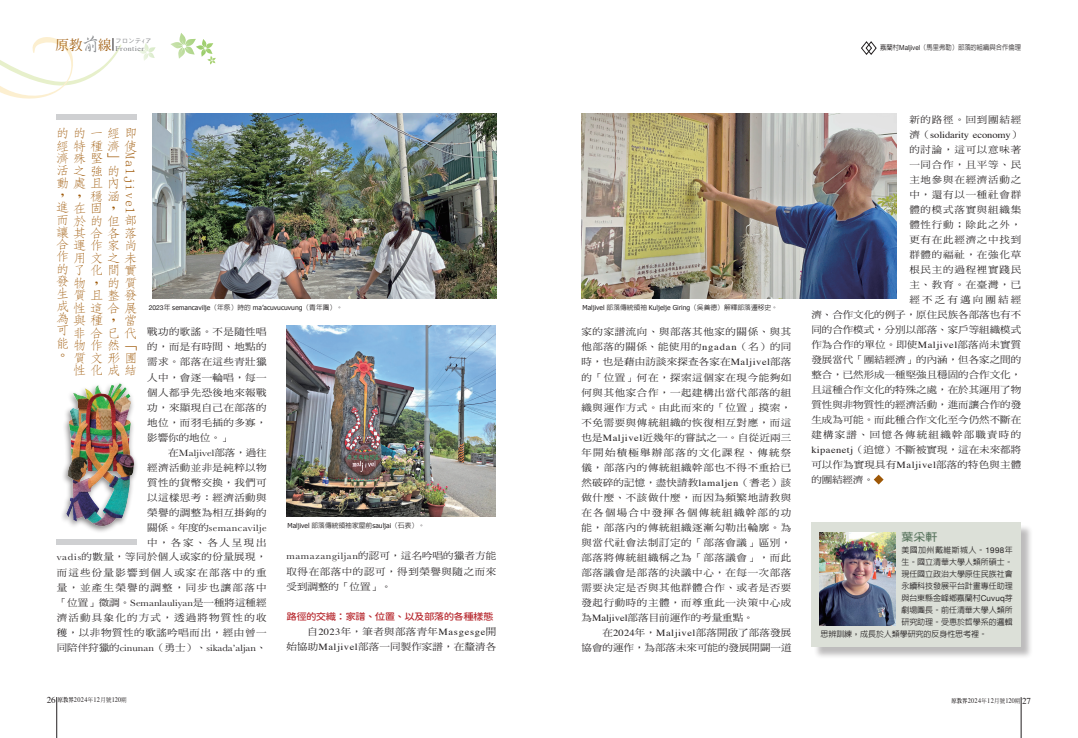
<style>
.page{position:relative;width:1078px;height:738px;background:#fff}
.page>*{position:absolute;margin:0;border:0;box-sizing:border-box;transform-origin:0 0}
.t1{font:300 12.6px/12.4px "AR Fang Song B5 HK";letter-spacing:.065em;color:#9e5807;scale:1.11 1}
.t2{font:700 10.8px "AR Hei B5";color:#5a755f;scale:1.11 1}
.t3{font:9.4px/15px "DF Ming Std W5";letter-spacing:.035em;color:#231f20;text-align:justify;scale:1.11 1}
.t4{font:9.4px/15px "DF Ming Std W5";color:#231f20;text-align:right;scale:1.11 1}
.t5{font:9.4px "DF Ming Std W5";letter-spacing:.07em;color:#231f20;scale:1.11 1}
.t6{font:9.4px "DF Ming Std W5";letter-spacing:.015em;color:#231f20;scale:1.11 1}
.t7{font:9.4px "Baskerville";color:#231f20;scale:1.11 1}
.t8{font:9.4px/15px "DF Ming Std W5";letter-spacing:.055em;color:#231f20;scale:1.11 1}
.t9{font:9.4px "Baskerville";letter-spacing:.05em;color:#231f20;scale:1.11 1}
.t10{font:9.4px "Times";letter-spacing:.07em;color:#231f20;scale:1.11 1}
.t11{font:9.4px "Gen Sen Rounded TW M";letter-spacing:-.065em;color:#b7282e;scale:1.11 1}
.t12{font:9.4px "Times";letter-spacing:-.01em;color:#231f20;scale:1.11 1}
.t13{font:9.4px "DF Ming Std W5";letter-spacing:.115em;color:#231f20;scale:1.11 1}
.t14{font:9.4px "Baskerville";letter-spacing:.04em;color:#231f20;scale:1.11 1}
.t15{font:9.4px "Baskerville";letter-spacing:.02em;color:#231f20;scale:1.11 1}
.t16{font:9.4px "DF Ming Std W5";letter-spacing:.205em;color:#231f20;scale:1.11 1}
.t17{font:500 8px "AR Hei B5";letter-spacing:-.01em;color:#231f20}
.t18{font:500 8px "AR Hei B5";letter-spacing:.05em;color:#231f20}
.t19{font:7.2px "Times";letter-spacing:.05em;color:#808285;scale:1.11 1}
.t20{font:7px "Times";letter-spacing:.05em;color:#231f20;scale:.9 1}
.t21{font:500 7px "AR Hei B5";color:#231f20;scale:.9 1}
.t22{font:6.8px "Tahoma";color:#231f20}
.t23{font:6px "Heisei Kaku Go Std W3";color:#808285}
.s1{font-family:"AR Xing Shu B5";font-weight:500;font-size:18.5px}
.s2{font-family:"Helvetica Neue";font-weight:400}
.s3{font-family:"Helvetica Neue"}
.s4{font-family:"AR Hei B5";font-weight:500}
.s5{font-family:"Times"}
.s6{font-family:"DF Ming Std W5"}
.s7{font-family:"Baskerville"}
.s8{font-size:9px}
.s9{font-family:"AR Ming B5";font-weight:800;font-size:6px}
.s10{font-family:"DF Ming Std W5";font-size:6px}
</style>
<div class="page">
<svg style="left:170px;top:33px;width:46px;height:32px"></svg>
<svg style="left:139px;top:43px;width:16px;height:18px"></svg>
<hr style="left:57px;top:696px;width:1px;height:41px;background:#231f20">
<hr style="left:1020px;top:696px;width:1px;height:41px;background:#231f20">
<svg style="left:0;top:37px;width:122px;height:62px"></svg>
<svg style="left:873px;top:474px;width:10px;height:10px"></svg>
<svg style="left:861px;top:41px;width:16px;height:14px"></svg>
<div style="left:812px;top:523px;width:220px;height:135px;background:#231f20;opacity:.3"></div>
<div style="left:811px;top:522px;width:209px;height:124px;background:#dce0d8"></div>
<img style="left:819px;top:532px;width:75px;height:93px">
<img style="left:153px;top:113px;width:344px;height:185px">
<img style="left:286px;top:325px;width:210px;height:190px">
<img style="left:581px;top:113px;width:315px;height:185px">
<div style="left:56px;top:114px;width:80px;height:6px;background:#cfd0d2"></div>
<div style="left:57px;top:538px;width:80px;height:6px;background:#cfd0d2"></div>
<div style="left:60px;top:381px;width:79px;height:152px;background:#231f20;opacity:.53"></div>
<img style="left:60px;top:381px;width:79px;height:148px">
<p class="t19" style="left:56px;top:42px;width:81px"><sup>原教</sup><span class="s1">前</span><sup>線</sup> Frontier</p>
<p class="t23" style="left:115px;top:36px;width:38px">フロンテ<sub>ｲ</sub>ア</p>
<p class="t21" style="left:880px;top:44px;width:158px">嘉蘭村<span class="s2">Maljivel</span>（馬里弗勒）部落的組織與合作倫理</p>
<h1 class="t1" style="left:56px;top:127px;width:75px">的的一經即經特種濟使</h1>
<h1 class="t1" style="left:136px;top:152px;width:58px;rotate:90deg">Maljivel</h1>
<h1 class="t1" style="left:56px;top:214px;width:74px;text-align:right">而於的但部讓其合各落運作家尚<br>用文之未<br>化間實<br>的質<br>質且整發<br>性這合展<br>當<br>非合已代<br>物作然「<br>質文形團<br>性化成結</h1>
<h1 class="t1" style="left:56px;top:152px;width:59px;text-align:justify">濟殊堅」活之強的動處且內，</h1>
<h1 class="t1" style="left:56px;top:202px;width:42px">進在固</h1>
<h1 class="t1" style="left:56px;top:238px;width:13px;text-align:justify">合作的發生成為可能。</h1>
<h1 class="t1" style="left:107px;top:189px;width:12px;text-indent:-17px">穩涵，</h1>
<h1 class="t1" style="left:73px;top:189px;width:9px">，</h1>
<h1 class="t1" style="left:73px;top:264px;width:24px">了物，</h1>
<h1 class="t1" style="left:73px;top:314px;width:39px">與種，</h1>
<p class="t22" style="left:149px;top:302px;width:196px"><span class="s3">2023</span><span class="s4">年</span> semancavilje<span class="s4">（年祭）時的</span> ma’acuvucuvung<span class="s4">（青年團）。</span></p>
<p class="t22" style="left:582px;top:302px;width:197px">Maljivel <span class="s4">部落傳統領袖</span> Kuljelje Giring<span class="s4">（吳善德）解釋部落遷移史。</span></p>
<p class="t3" style="left:581px;top:324px;width:190px">家的家譜流向、與部落其他家的關係、與其他部落的關係、能使用的<span class="s5">ngadan</span>（名）的同時，也是藉由訪談來探查各家在<span class="s5">Maljivel</span>部落的「位置」何在，探索這個家在現今能夠如何與其他家合作，一起建構出當代部落的組織與運作方式。由此而來的「位置」摸索，不免需要與傳統組織的恢復相互對應，而這也是<span class="s5">Maljivel</span>近幾年的嘗試之一。自從近兩三年開始積極舉辦部落的文化課程、傳統祭儀，部落內的傳統組織幹部也不得不重拾已然破碎的記憶，盡快請教<span class="s5">lamaljen</span>（耆老）該做什麼、不該做什麼，而因為頻繁地請教與在各個場合中發揮各個傳統組織幹部的功能，部落內的傳統組織逐漸勾勒出輪廓。為與當代社會法制訂定的「部落會議」區別，部落將傳統組織稱之為「部落議會」，而此部落議會是部落的決議中心，在每一次部落需要決定是否與其他群體合作、或者是否要發起行動時的主體，而尊重此一決策中心成為<span class="s5">Maljivel</span>部落目前運作的考量重點。</p>
<p class="t4" style="left:581px;top:624px;width:191px">在<span class="s5">2024</span>年，<span class="s5">Maljivel</span>部落開啟了部落發展<br>協會的運作，為部落未來可能的發展開闢一道</p>
<p class="t3" style="left:147px;top:324px;width:109px">戰功的歌謠。不是隨性唱的，而是有時間、地點的需求。部落在這些青壯獵人中，會逐一輪唱，每一個人都爭先恐後地來報戰功，來顯現自己在部落的地位，而羽毛插的多寡，影響你的地位。」</p>
<p class="t15" style="left:168px;top:446px;width:90px"><span class="s6">在</span>Maljivel<span class="s6">部落，過往</span></p>
<p class="t3" style="left:147px;top:459px;width:109px">經濟活動並非是純粹以物質性的貨幣交換，我們可以這樣思考：經濟活動與榮譽的調整為相互掛鉤的</p>
<p class="t14" style="left:147px;top:521px;width:109px"><span class="s6">關係。年度的</span>semancavilje</p>
<p class="t3" style="left:57px;top:534px;width:190px;text-indent:90px">中，各家、各人呈現出<span class="s7">vadis</span>的數量，等同於個人或家的份量展現，而這些份量影響到個人或家在部落中的重量，並產生榮譽的調整，同步也讓部落中「位置」微調。<span class="s7">Semanlauliyan</span>是一種將這種經濟活動具象化的方式，透過將物質性的收穫，以非物質性的歌謠吟唱而出，經由曾一</p>
<p class="t7" style="left:57px;top:641px;width:190px"><span class="s6">同陪伴狩獵的</span>cinunan<span class="s6">（勇士）、</span>sikada’aljan<span class="s6">、</span></p>
<p class="t22" style="left:287px;top:520px;width:139px">Maljivel <span class="s4">部落傳統領袖家屋前</span>sauljai<span class="s4">（石表）。</span></p>
<p class="t9" style="left:286px;top:550px;width:190px">mamazangiljan<span class="s6">的認可，這名吟唱的獵者方能</span></p>
<p class="t8" style="left:286px;top:563px;width:190px">取得在部落中的認可，得到榮譽與隨之而來受到調整的「位置」。</p>
<p class="t11" style="left:286px;top:610px;width:188px">路徑的交織：家譜、位置、以及部落的各種樣態</p>
<p class="t10" style="left:307px;top:622px;width:172px"><span class="s6">自</span>2023<span class="s6">年，筆者與部落青年</span>Masgesge<span class="s6">開</span></p>
<p class="t6" style="left:286px;top:640px;width:190px">始協助<span class="s5">Maljivel</span>部落一同製作家譜，在釐清各</p>
<p class="t5" style="left:909px;top:114px;width:102px">新的路徑。回到團結經</p>
<p class="t12" style="left:909px;top:125px;width:102px"><span class="s6">濟（</span>solidarity economy<span class="s6">）</span></p>
<p class="t5" style="left:909px;top:144px;width:102px">的討論，這可以意味著</p>
<p class="t3" style="left:909px;top:156px;width:102px">一同合作，且平等、民</p>
<p class="t5" style="left:909px;top:174px;width:102px">主地參與在經濟活動之</p>
<p class="t5" style="left:909px;top:189px;width:102px">中，還有以一種社會群</p>
<p class="t5" style="left:909px;top:204px;width:102px">體的模式落實與組織集</p>
<p class="t5" style="left:909px;top:219px;width:102px">體性行動；除此之外，</p>
<p class="t5" style="left:909px;top:234px;width:102px">更有在此經濟之中找到</p>
<p class="t5" style="left:909px;top:249px;width:102px">群體的福祉，在強化草</p>
<p class="t5" style="left:909px;top:264px;width:102px">根民主的過程裡實踐民</p>
<p class="t3" style="left:909px;top:276px;width:102px">主、教育。在臺灣，已</p>
<p class="t16" style="left:909px;top:294px;width:102px">經不乏有邁向團結經</p>
<p class="t4" style="left:811px;top:306px;width:191px">濟、合作文化的例子，原住民族各部落也有不</p>
<p class="t4" style="left:811px;top:321px;width:191px">同的合作模式，分別以部落、家戶等組織模式</p>
<p class="t6" style="left:811px;top:339px;width:190px">作為合作的單位。即使<span class="s5">Maljivel</span>部落尚未實質</p>
<p class="t4" style="left:811px;top:351px;width:191px">發展當代「團結經濟」的內涵，但各家之間的</p>
<p class="t4" style="left:811px;top:366px;width:191px">整合，已然形成一種堅強且穩固的合作文化，</p>
<p class="t4" style="left:811px;top:381px;width:191px">且這種合作文化的特殊之處，在於其運用了物</p>
<p class="t4" style="left:811px;top:396px;width:191px">質性與非物質性的經濟活動，進而讓合作的發</p>
<p class="t4" style="left:811px;top:411px;width:191px">生成為可能。而此種合作文化至今仍然不斷在</p>
<p class="t13" style="left:811px;top:429px;width:190px">建構家譜、回憶各傳統組織幹部職責時的</p>
<p class="t4" style="left:811px;top:441px;width:190px"><span class="s5">kipaenetj</span>（追憶）不斷被實現，這在未來都將</p>
<p class="t6" style="left:811px;top:459px;width:190px">可以作為實現具有<span class="s5">Maljivel</span>部落的特色與主體</p>
<p class="t3" style="left:811px;top:471px;width:58px">的團結經濟。</p>
<p class="t2" style="left:901px;top:531px;width:34px">葉采軒</p>
<p class="t18" style="left:901px;top:545px;width:113px">美國加州戴維斯城人。<span class="s2">1998</span>年</p>
<p class="t17" style="left:901px;top:557px;width:113px">生。國立清華大學人類所碩士。</p>
<p class="t17" style="left:901px;top:569px;width:113px">現任國立政治大學原住民族社會</p>
<p class="t17" style="left:901px;top:581px;width:113px">永續科技發展平台計畫專任助理</p>
<p class="t17" style="left:901px;top:593px;width:113px">與台東縣金峰鄉嘉蘭村<span class="s2">Cuvuq</span>芽</p>
<p class="t17" style="left:901px;top:605px;width:113px">劇場團長。前任清華大學人類所</p>
<p class="t17" style="left:901px;top:617px;width:113px">研究助理。受惠於哲學系的邏輯</p>
<p class="t17" style="left:820px;top:629px;width:168px">思辨訓練，成長於人類學研究的反身性思考裡。</p>
<p class="t20" style="left:47px;top:693px;width:90px"><span class="s8">26</span> <span class="s9">原教界</span>2024<span class="s10">年</span>12<span class="s10">月號</span>120<span class="s10">期</span></p>
<p class="t20" style="left:951px;top:693px;width:90px"><span class="s9">原教界</span>2024<span class="s10">年</span>12<span class="s10">月號</span>120<span class="s10">期</span> <span class="s8">27</span></p>
</div>
